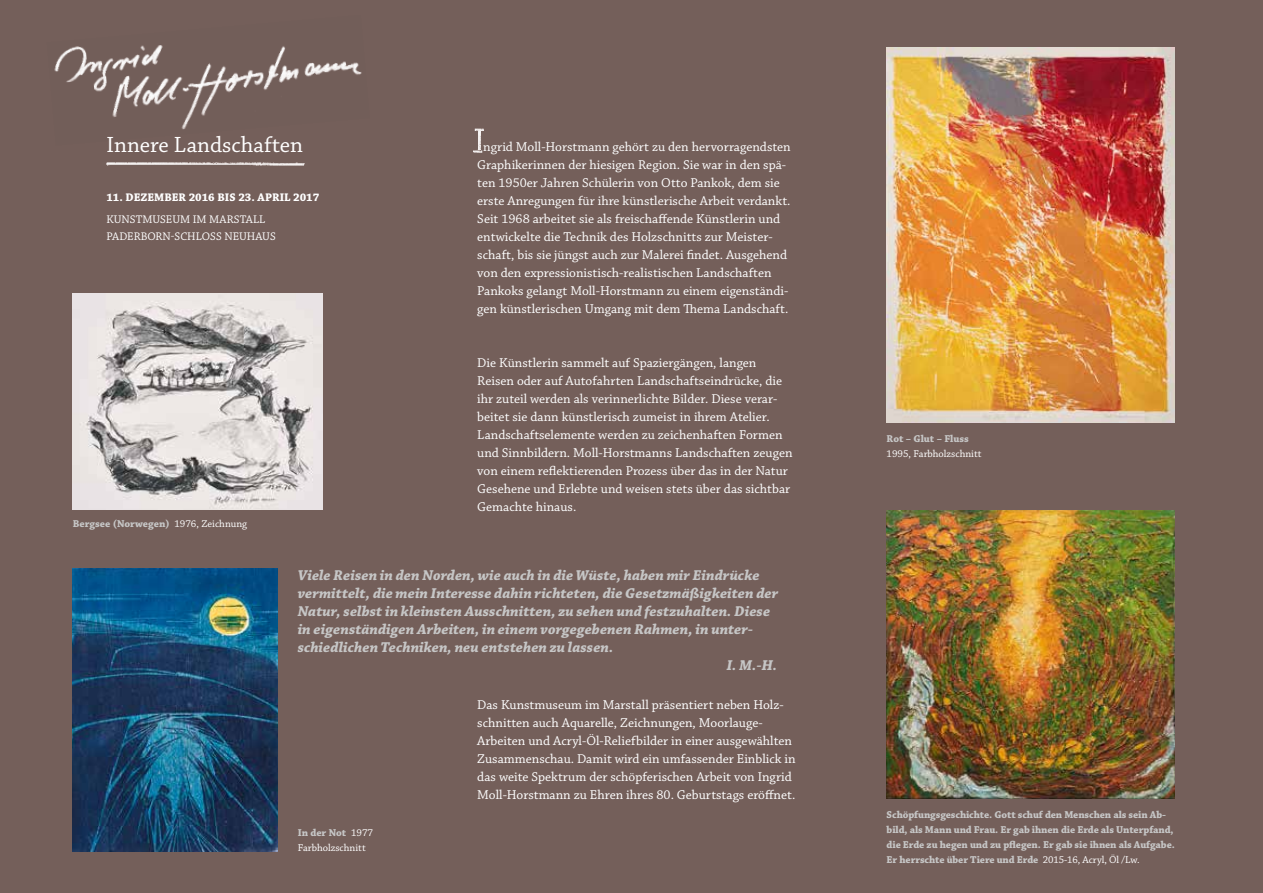
<style>
.page{position:relative;width:1263px;height:893px;background:#745f5a}
.page>*{position:absolute;margin:0;border:0;box-sizing:border-box;transform-origin:0 0}
.t1{font:23.1px "Chaparral Pro";color:#fff}
.t2{font:italic 700 15px "Chaparral Pro";color:#c6c6c6}
.t3{font:13.5px/18px "Chaparral Pro";color:#fff}
.t4{font:11.7px/16.8px "Chaparral Pro";color:#fff}
.t5{font:700 11.7px "Chaparral Pro";color:#fff}
.t6{font:700 10.5px/15px "Chaparral Pro";letter-spacing:-.01em;color:#c6c6c6}
.t7{font:10.5px/15px "Chaparral Pro";color:#fff}
.s1{font-weight:400;color:#fff}
.s2{font-weight:700;color:#c6c6c6}
</style>
<div class="page">
<img style="left:47px;top:15px;width:323px;height:131px">
<img style="left:73px;top:294px;width:250px;height:216px">
<img style="left:73px;top:569px;width:205px;height:282px">
<img style="left:887px;top:48px;width:287px;height:374px">
<img style="left:887px;top:510px;width:287px;height:288px">
<hr style="left:101px;top:162px;width:207px;height:4px;background:#745f5a">
<img style="left:106px;top:162px;width:199px;height:4px">
<img style="left:477px;top:131px;width:5px;height:20px">
<svg style="left:475px;top:128px;width:9px;height:3px"></svg>
<svg style="left:474px;top:151px;width:9px;height:2px"></svg>
<h1 class="t1" style="left:107px;top:132px;width:198px">Innere Landschaften</h1>
<p class="t5" style="left:106px;top:190px;width:214px">11. DEZEMBER 2016 BIS 23. APRIL 2017</p>
<p class="t4" style="left:106px;top:212px;width:171px">KUNSTMUSEUM IM MARSTALL<br>PADERBORN-SCHLOSS NEUHAUS</p>
<p class="t6" style="left:73px;top:517px;width:176px">Bergsee (Norwegen) <span class="s1">1976, Zeichnung</span></p>
<p class="t3" style="left:477px;top:138px;width:315px;text-indent:6px">ngrid Moll-Horstmann gehört zu den hervorragendsten Graphikerinnen der hiesigen Region. Sie war in den spä&shy;ten 1950er Jahren Schülerin von Otto Pankok, dem sie erste Anregungen für ihre künstlerische Arbeit verdankt.<br>Seit 1968 arbeitet sie als freischaffende Künstlerin und entwickelte die Technik des Holzschnitts zur Meister&shy;schaft, bis sie jüngst auch zur Malerei findet. Ausgehend von den expressionistisch-realistischen Landschaften Pankoks gelangt Moll-Horstmann zu einem eigenständi&shy;gen künstlerischen Umgang mit dem Thema Landschaft.</p>
<p class="t3" style="left:477px;top:354px;width:317px">Die Künstlerin sammelt auf Spaziergängen, langen Reisen oder auf Autofahrten Landschaftseindrücke, die ihr zuteil werden als verinnerlichte Bilder. Diese verar&shy;beitet sie dann künstlerisch zumeist in ihrem Atelier.<br>Landschaftselemente werden zu zeichenhaften Formen und Sinnbildern. Moll-Horstmanns Landschaften zeugen von einem reflektierenden Prozess über das in der Natur Gesehene und Erlebte und weisen stets über das sichtbar Gemachte hinaus.</p>
<p class="t2" style="left:298px;top:566px;width:463px">Viele Reisen in den Norden, wie auch in die Wüste, haben mir Eindrücke</p>
<p class="t2" style="left:298px;top:584px;width:482px">vermittelt, die mein Interesse dahin richteten, die Gesetzmäßigkeiten der</p>
<p class="t2" style="left:298px;top:602px;width:474px">Natur, selbst in kleinsten Ausschnitten, zu sehen und festzuhalten. Diese</p>
<p class="t2" style="left:298px;top:620px;width:457px">in eigenständigen Arbeiten, in einem vorgegebenen Rahmen, in unter-</p>
<p class="t2" style="left:298px;top:638px;width:317px">schiedlichen Techniken, neu entstehen zu lassen.</p>
<p class="t2" style="left:727px;top:656px;width:52px">I. M.-H.</p>
<p class="t7" style="left:298px;top:826px;width:77px"><span class="s2">In der Not</span> 1977<br>Farbholzschnitt</p>
<p class="t3" style="left:477px;top:696px;width:320px">Das Kunstmuseum im Marstall präsentiert neben Holz&shy;schnitten auch Aquarelle, Zeichnungen, Moorlauge-Arbeiten und Acryl-Öl-Reliefbilder in einer ausgewählten Zusammenschau. Damit wird ein umfassender Einblick in das weite Spektrum der schöpferischen Arbeit von Ingrid Moll-Horstmann zu Ehren ihres 80. Geburtstags eröffnet.</p>
<p class="t6" style="left:887px;top:431px;width:84px">Rot – Glut – Fluss</p>
<p class="t7" style="left:887px;top:446px;width:96px">1995, Farbholzschnitt</p>
<p class="t6" style="left:887px;top:807px;width:290px">Schöpfungsgeschichte. Gott schuf den Menschen als sein Ab&shy;bild, als Mann und Frau. Er gab ihnen die Erde als Unterpfand, die Erde zu hegen und zu pflegen. Er gab sie ihnen als Aufgabe.<br>Er herrschte über Tiere und Erde <span class="s1">2015-16, Acryl, Öl /Lw.</span></p>
</div>
